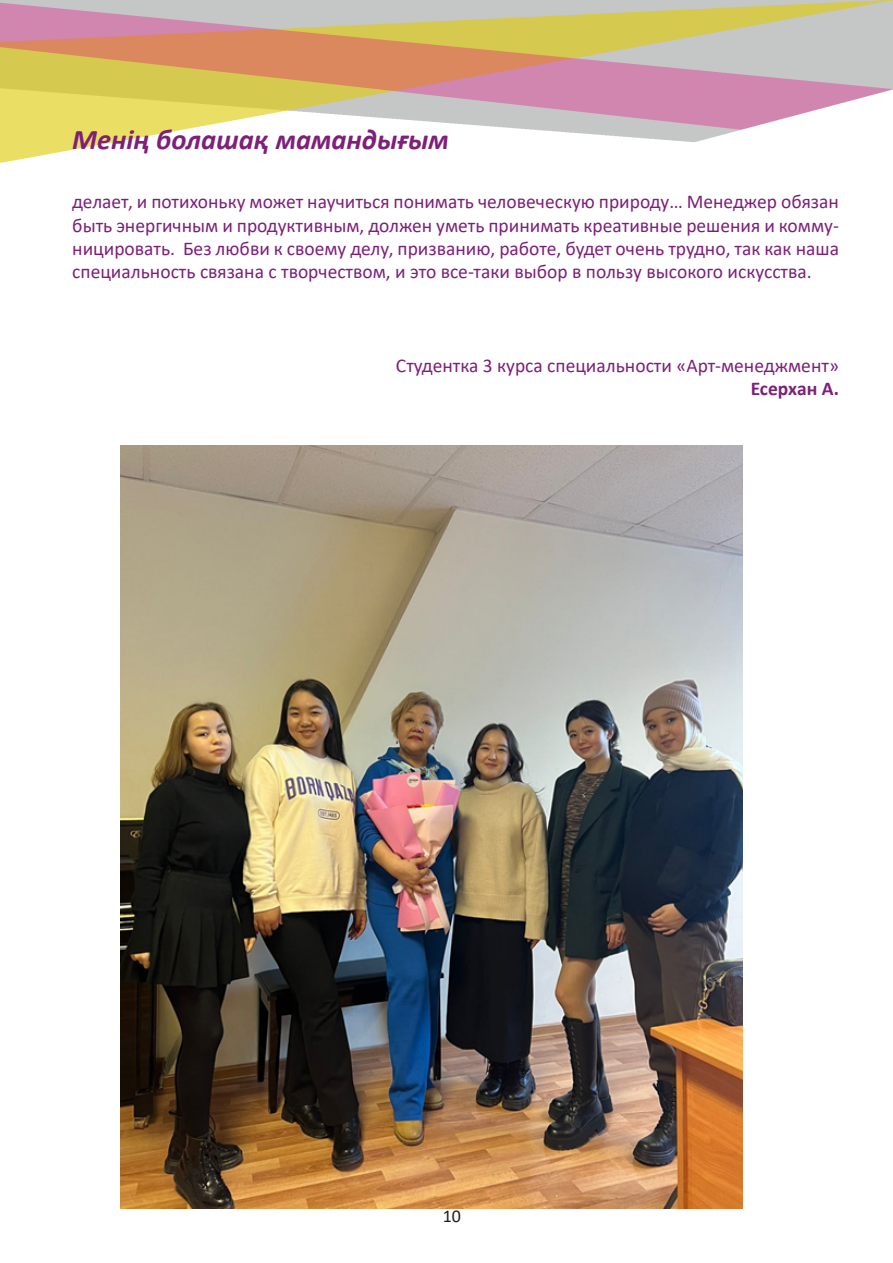
<style>
.page{position:relative;width:893px;height:1263px;background:#fff}
.page>*{position:absolute;margin:0;border:0;box-sizing:border-box;transform-origin:0 0}
.t1{font:italic 700 28.5px "Calibri";color:#7e1f79}
.t2{font:19.5px/23.4px "Calibri";color:#7e1f79;text-align:justify}
.t3{font:700 19.5px "Calibri";color:#7e1f79}
.t4{font:18px "Calibri";color:#231f20}
</style>
<div class="page">
<img style="left:0;top:0;width:893px;height:163px">
<img style="left:121px;top:445px;width:621px;height:764px">
<p class="t1" style="left:72px;top:119px;width:378px">Менің болашақ мамандығым</p>
<p class="t2" style="left:72px;top:189px;width:768px">делает, и потихоньку может научиться понимать человеческую природу… Менеджер обязан быть энергичным и продуктивным, должен уметь принимать креативные решения и комму&shy;ницировать. Без любви к своему делу, призванию, работе, будет очень трудно, так как наша специальность связана с творчеством, и это все-таки выбор в пользу высокого искусства.</p>
<p class="t2" style="left:396px;top:353px;width:444px">Студентка 3 курса специальности «Арт-менеджмент»</p>
<p class="t3" style="left:751px;top:375px;width:90px">Есерхан А.</p>
<p class="t4" style="left:443px;top:1204px;width:20px">10</p>
</div>
